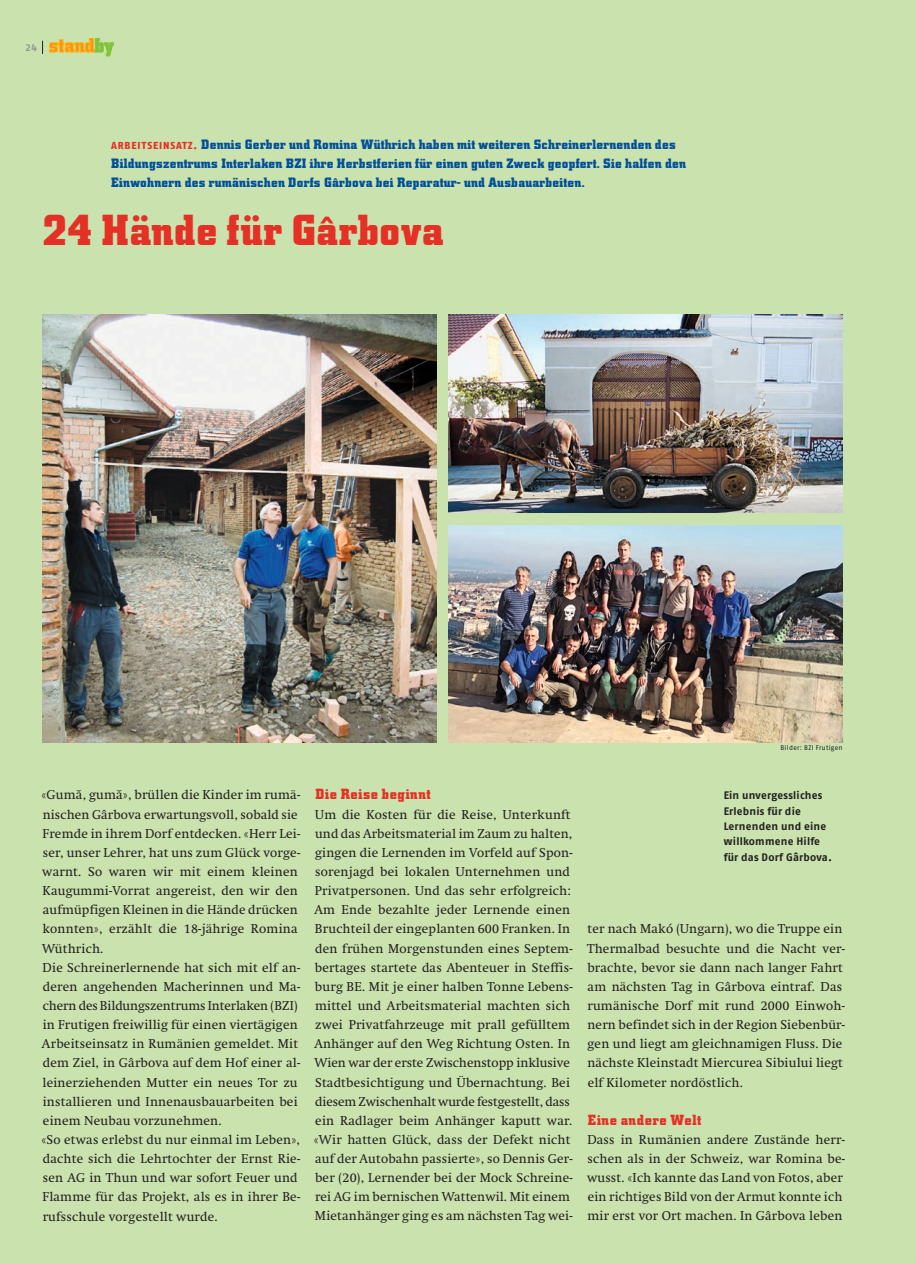
<style>
.page{position:relative;width:915px;height:1263px;background:#fff}
.page>*{position:absolute;margin:0;border:0;box-sizing:border-box;transform-origin:0 0}
.t1{font:42px "Downtown";letter-spacing:.01em;color:#e53025}
.t2{font:14.25px "Downtown";letter-spacing:.045em;color:#e53025}
.t3{font:13.2px/19.2px "Downtown";letter-spacing:.02em;color:#01509a}
.t4{font:12.75px/19.2px "Swift";letter-spacing:.02em;color:#231f20}
.t5{font:700 10.8px/15.3px "Fago OT";letter-spacing:.02em;color:#231f20}
.t6{font:700 10.2px "Fago OT";color:#939598}
.t7{font:6.75px "Fago OT";letter-spacing:.04em;color:#231f20}
.s1{font-family:"Fago OT";font-weight:800;font-size:10.2px;color:#e53025}
</style>
<div class="page">
<hr style="left:914px;top:0;width:1px;height:1263px;background:#cae2ae">
<div style="left:0;top:0;width:914px;height:1263px;background:#cae2ae"></div>
<svg style="left:42px;top:41px;width:1px;height:13px"></svg>
<svg style="left:49px;top:38px;width:64px;height:18px"></svg>
<img style="left:43px;top:315px;width:393px;height:427px">
<img style="left:449px;top:315px;width:393px;height:197px">
<img style="left:449px;top:525px;width:393px;height:217px">
<p class="t6" style="left:26px;top:41px;width:13px">24</p>
<p class="t3" style="left:111px;top:134px;width:576px"><span class="s1">ARBEITSEINSATZ.</span> Dennis Gerber und Romina Wüthrich haben mit weiteren Schreinerlernenden des<br>Bildungszentrums Interlaken BZI ihre Herbstferien für einen guten Zweck geopfert. Sie halfen den<br>Einwohnern des rumänischen Dorfs Gârbova bei Reparatur- und Ausbauarbeiten.</p>
<h1 class="t1" style="left:43px;top:203px;width:402px">24 Hände für Gârbova</h1>
<p class="t4" style="left:41px;top:786px;width:260px">«Gumă, gumă», brüllen die Kinder im rumä&shy;nischen Gârbova erwartungsvoll, sobald sie Fremde in ihrem Dorf entdecken. «Herr Lei&shy;ser, unser Lehrer, hat uns zum Glück vorge&shy;warnt. So waren wir mit einem kleinen Kaugummi-Vorrat angereist, den wir den aufmüpfigen Kleinen in die Hände drücken konnten», erzählt die 18-jährige Romina Wüthrich.<br>Die Schreinerlernende hat sich mit elf an&shy;deren angehenden Macherinnen und Ma&shy;chern des Bildungszentrums Interlaken (BZI) in Frutigen freiwillig für einen viertägigen Arbeitseinsatz in Rumänien gemeldet. Mit dem Ziel, in Gârbova auf dem Hof einer al&shy;leinerziehenden Mutter ein neues Tor zu installieren und Innenausbauarbeiten bei einem Neubau vorzunehmen.<br>«So etwas erlebst du nur einmal im Leben», dachte sich die Lehrtochter der Ernst Rie&shy;sen AG in Thun und war sofort Feuer und Flamme für das Projekt, als es in ihrer Be&shy;rufsschule vorgestellt wurde.</p>
<p class="t2" style="left:315px;top:785px;width:116px">Die Reise beginnt</p>
<p class="t4" style="left:313px;top:805px;width:260px">Um die Kosten für die Reise, Unterkunft und das Arbeitsmaterial im Zaum zu halten, gingen die Lernenden im Vorfeld auf Spon&shy;sorenjagd bei lokalen Unternehmen und Privatpersonen. Und das sehr erfolgreich:<br>Am Ende bezahlte jeder Lernende einen Bruchteil der eingeplanten 600 Franken. In den frühen Morgenstunden eines Septem&shy;bertages startete das Abenteuer in Steffis&shy;burg BE. Mit je einer halben Tonne Lebens&shy;mittel und Arbeitsmaterial machten sich zwei Privatfahrzeuge mit prall gefülltem Anhänger auf den Weg Richtung Osten. In Wien war der erste Zwischenstopp inklusive Stadtbesichtigung und Übernachtung. Bei diesem Zwischenhalt wurde festgestellt, dass ein Radlager beim Anhänger kaputt war. «Wir hatten Glück, dass der Defekt nicht auf der Autobahn passierte», so Dennis Ger&shy;ber (20), Lernender bei der Mock Schreine&shy;rei AG im bernischen Wattenwil. Mit einem Mietanhänger ging es am nächsten Tag wei-</p>
<p class="t7" style="left:780px;top:744px;width:64px">Bilder: BZI Frutigen</p>
<p class="t5" style="left:723px;top:788px;width:110px">Ein unvergessliches<br>Erlebnis für die<br>Lernenden und eine willkommene Hilfe für das Dorf Gârbova.</p>
<p class="t4" style="left:587px;top:919px;width:259px">ter nach Makó (Ungarn), wo die Truppe ein Thermalbad besuchte und die Nacht ver&shy;brachte, bevor sie dann nach langer Fahrt am nächsten Tag in Gârbova eintraf. Das rumänische Dorf mit rund 2000 Einwoh&shy;nern befindet sich in der Region Siebenbür&shy;gen und liegt am gleichnamigen Fluss. Die nächste Kleinstadt Miercurea Sibiului liegt elf Kilometer nordöstlich.</p>
<p class="t2" style="left:587px;top:1111px;width:115px">Eine andere Welt</p>
<p class="t4" style="left:586px;top:1130px;width:259px">Dass in Rumänien andere Zustände herr&shy;schen als in der Schweiz, war Romina be&shy;wusst. «Ich kannte das Land von Fotos, aber ein richtiges Bild von der Armut konnte ich mir erst vor Ort machen. In Gârbova leben</p>
</div>
